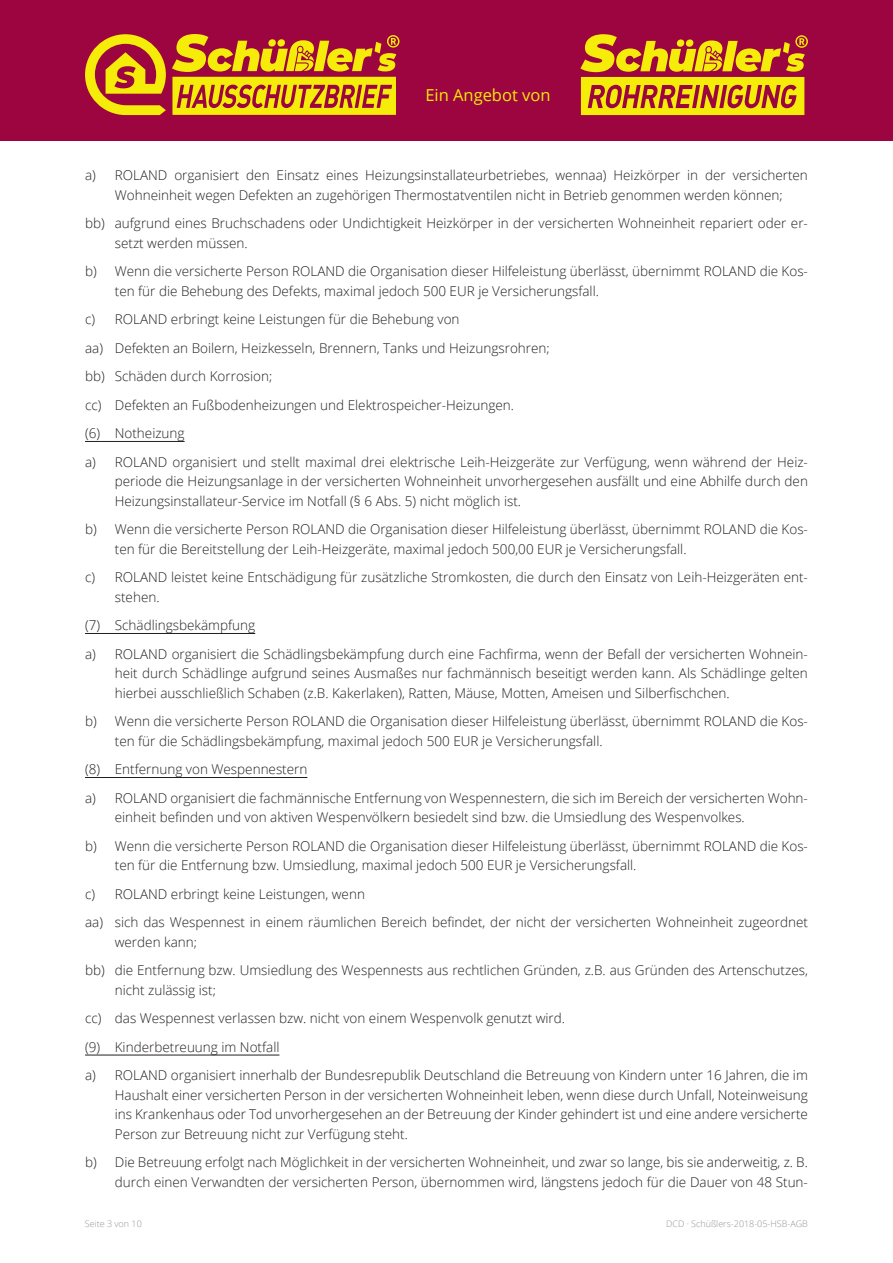
<style>
.page{position:relative;width:893px;height:1263px;background:#fff}
.page>*{position:absolute;margin:0;border:0;box-sizing:border-box;transform-origin:0 0}
.t1{font:16.5px "Open Sans";color:#f5ec09}
.t2{font:300 13.5px/28.5px "Open Sans";color:#231f20}
.t3{font:300 9px "Open Sans";color:#939598}
</style>
<div class="page">
<div style="left:0;top:0;width:893px;height:140px;background:#9d0540"></div>
<svg style="left:172px;top:34px;width:227px;height:81px"></svg>
<svg style="left:85px;top:34px;width:81px;height:81px"></svg>
<svg style="left:580px;top:34px;width:228px;height:81px"></svg>
<hr style="left:85px;top:441px;width:100px;height:1px;background:#231f20">
<hr style="left:85px;top:633px;width:170px;height:1px;background:#231f20">
<hr style="left:85px;top:777px;width:222px;height:1px;background:#231f20">
<hr style="left:85px;top:1055px;width:194px;height:1px;background:#231f20">
<p class="t1" style="left:425px;top:84px;width:127px">Ein Angebot von</p>
<p class="t2" style="left:85px;top:165px;width:724px;line-height:19.5px;text-align:center">a) ROLAND organisiert den Einsatz eines Heizungsinstallateurbetriebes, wennaa) Heizkörper in der versicherten<br>Wohneinheit wegen Defekten an zugehörigen Thermostatventilen nicht in Betrieb genommen werden können;</p>
<p class="t2" style="left:115px;top:213px;width:695px;line-height:19.5px;text-indent:-30px">bb) aufgrund eines Bruchschadens oder Undichtigkeit Heizkörper in der versicherten Wohneinheit repariert oder er&shy;setzt werden müssen.</p>
<p class="t2" style="left:115px;top:261px;width:695px;line-height:19.5px;text-indent:-30px">b) Wenn die versicherte Person ROLAND die Organisation dieser Hilfeleistung überlässt, übernimmt ROLAND die Kos&shy;ten für die Behebung des Defekts, maximal jedoch 500 EUR je Versicherungsfall.</p>
<p class="t2" style="left:85px;top:305px;width:724px">c) ROLAND erbringt keine Leistungen für die Behebung von<br>aa) Defekten an Boilern, Heizkesseln, Brennern, Tanks und Heizungsrohren;<br>bb) Schäden durch Korrosion;<br>cc) Defekten an Fußbodenheizungen und Elektrospeicher-Heizungen.<br>(6) Notheizung<br>a) ROLAND organisiert und stellt maximal drei elektrische Leih-Heizgeräte zur Verfügung, wenn während der Heiz-</p>
<p class="t2" style="left:115px;top:471px;width:695px;line-height:19.5px">periode die Heizungsanlage in der versicherten Wohneinheit unvorhergesehen ausfällt und eine Abhilfe durch den<br>Heizungsinstallateur-Service im Notfall (§ 6 Abs. 5) nicht möglich ist.</p>
<p class="t2" style="left:115px;top:519px;width:695px;line-height:19.5px;text-indent:-30px">b) Wenn die versicherte Person ROLAND die Organisation dieser Hilfeleistung überlässt, übernimmt ROLAND die Kos&shy;ten für die Bereitstellung der Leih-Heizgeräte, maximal jedoch 500,00 EUR je Versicherungsfall.</p>
<p class="t2" style="left:115px;top:567px;width:695px;line-height:19.5px;text-indent:-30px">c) ROLAND leistet keine Entschädigung für zusätzliche Stromkosten, die durch den Einsatz von Leih-Heizgeräten ent&shy;stehen.</p>
<p class="t2" style="left:85px;top:611px;width:724px">(7) Schädlingsbekämpfung<br>a) ROLAND organisiert die Schädlingsbekämpfung durch eine Fachfirma, wenn der Befall der versicherten Wohnein-</p>
<p class="t2" style="left:115px;top:663px;width:695px;line-height:19.5px">heit durch Schädlinge aufgrund seines Ausmaßes nur fachmännisch beseitigt werden kann. Als Schädlinge gelten hierbei ausschließlich Schaben (z.B. Kakerlaken), Ratten, Mäuse, Motten, Ameisen und Silberfischchen.</p>
<p class="t2" style="left:115px;top:711px;width:695px;line-height:19.5px;text-indent:-30px">b) Wenn die versicherte Person ROLAND die Organisation dieser Hilfeleistung überlässt, übernimmt ROLAND die Kos&shy;ten für die Schädlingsbekämpfung, maximal jedoch 500 EUR je Versicherungsfall.</p>
<p class="t2" style="left:85px;top:755px;width:724px">(8) Entfernung von Wespennestern<br>a) ROLAND organisiert die fachmännische Entfernung von Wespennestern, die sich im Bereich der versicherten Wohn-</p>
<p class="t2" style="left:85px;top:803px;width:724px;text-indent:30px">einheit befinden und von aktiven Wespenvölkern besiedelt sind bzw. die Umsiedlung des Wespenvolkes.<br>b) Wenn die versicherte Person ROLAND die Organisation dieser Hilfeleistung überlässt, übernimmt ROLAND die Kos-</p>
<p class="t2" style="left:85px;top:851px;width:724px;text-indent:30px">ten für die Entfernung bzw. Umsiedlung, maximal jedoch 500 EUR je Versicherungsfall.<br>c) ROLAND erbringt keine Leistungen, wenn<br>aa) sich das Wespennest in einem räumlichen Bereich befindet, der nicht der versicherten Wohneinheit zugeordnet</p>
<p class="t2" style="left:85px;top:927px;width:724px;text-indent:30px">werden kann;<br>bb) die Entfernung bzw. Umsiedlung des Wespennests aus rechtlichen Gründen, z.B. aus Gründen des Artenschutzes,</p>
<p class="t2" style="left:85px;top:975px;width:724px;text-indent:30px">nicht zulässig ist;<br>cc) das Wespennest verlassen bzw. nicht von einem Wespenvolk genutzt wird.<br>(9) Kinderbetreuung im Notfall<br>a) ROLAND organisiert innerhalb der Bundesrepublik Deutschland die Betreuung von Kindern unter 16 Jahren, die im</p>
<p class="t2" style="left:115px;top:1085px;width:695px;line-height:19.5px;text-align:justify">Haushalt einer versicherten Person in der versicherten Wohneinheit leben, wenn diese durch Unfall, Noteinweisung ins Krankenhaus oder Tod unvorhergesehen an der Betreuung der Kinder gehindert ist und eine andere versicherte Person zur Betreuung nicht zur Verfügung steht.</p>
<p class="t2" style="left:85px;top:1152px;width:724px;line-height:19.5px;text-align:right">b) Die Betreuung erfolgt nach Möglichkeit in der versicherten Wohneinheit, und zwar so lange, bis sie anderweitig, z. B. durch einen Verwandten der versicherten Person, übernommen wird, längstens jedoch für die Dauer von 48 Stun-</p>
<p class="t3" style="left:85px;top:1218px;width:58px">Seite 3 von 10</p>
<p class="t3" style="left:666px;top:1218px;width:143px">DCD · Schüßlers-2018-05-HSB-AGB</p>
</div>
